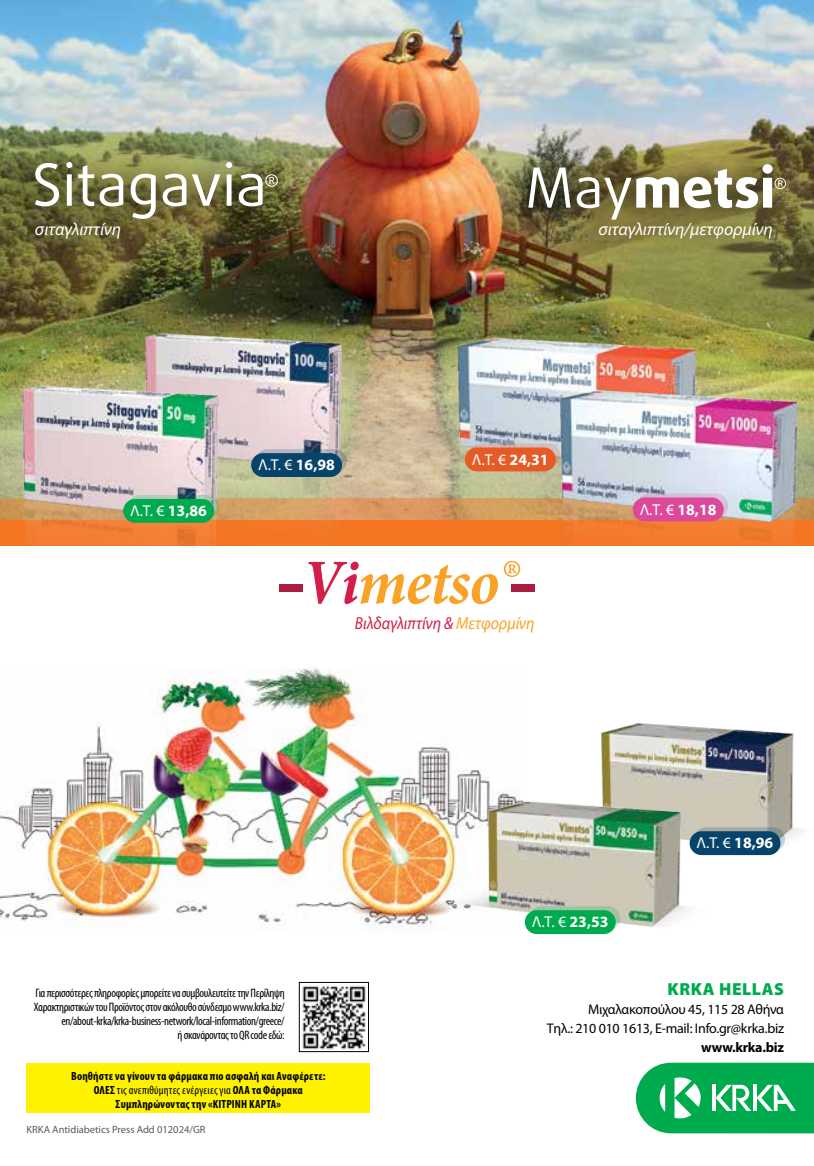
<style>
.page{position:relative;width:814px;height:1166px;background:#fff}
.page>*{position:absolute;margin:0;border:0;box-sizing:border-box;transform-origin:0 0}
.t1{font:italic 17.5px "Myriad Pro";color:#fff}
.t2{font:italic 17.5px "Myriad Pro";color:#d21e48;scale:.9 1}
.t3{font:900 17.5px "Myriad Pro";letter-spacing:.03em;color:#00ab4e}
.t4{font:15.75px "Myriad Pro";color:#fff}
.t5{font:14px/18.9px "Myriad Pro";letter-spacing:-.02em;color:#000;text-align:right}
.t6{font:700 14px "Myriad Pro";letter-spacing:-.015em;color:#000}
.t7{font:condensed 12.25px/14px "Myriad Pro";letter-spacing:-.03em;color:#000;text-align:right}
.t8{font:700 condensed 11.9px/14px "Myriad Pro";letter-spacing:.01em;color:#000;text-align:center}
.t9{font:10.5px "Myriad Pro";color:#58595b}
.s1{font-weight:700}
.s2{color:#faa227}
.s3{font-weight:400}
</style>
<div class="page">
<img style="left:0;top:0;width:814px;height:334px">
<svg style="left:0;top:334px;width:814px;height:258px"></svg>
<svg style="left:0;top:498px;width:814px;height:22px;background:#d5995e"></svg>
<div style="left:0;top:520px;width:814px;height:26px;background:#f47421"></div>
<div style="left:0;top:146px;width:278px;height:111px;background:#000;opacity:.75"></div>
<svg style="left:35px;top:163px;width:24px;height:43px"></svg>
<svg style="left:66px;top:162px;width:6px;height:44px"></svg>
<svg style="left:78px;top:165px;width:45px;height:41px"></svg>
<svg style="left:131px;top:174px;width:25px;height:45px"></svg>
<svg style="left:163px;top:174px;width:23px;height:32px"></svg>
<svg style="left:192px;top:174px;width:28px;height:32px"></svg>
<svg style="left:226px;top:162px;width:6px;height:44px"></svg>
<svg style="left:239px;top:174px;width:39px;height:32px"></svg>
<div style="left:494px;top:149px;width:292px;height:108px;background:#000;opacity:.75"></div>
<svg style="left:528px;top:167px;width:42px;height:41px"></svg>
<svg style="left:576px;top:164px;width:210px;height:56px"></svg>
<img style="left:110px;top:306px;width:240px;height:241px">
<svg style="left:256px;top:449px;width:90px;height:24px"></svg>
<div style="left:251px;top:453px;width:91px;height:24px;background:#07436a;border-radius:12px"></div>
<img style="left:4px;top:378px;width:220px;height:171px">
<svg style="left:128px;top:495px;width:91px;height:24px"></svg>
<div style="left:123px;top:499px;width:91px;height:24px;background:#00ab4e;border-radius:12px"></div>
<img style="left:444px;top:321px;width:265px;height:178px">
<svg style="left:469px;top:443px;width:91px;height:24px"></svg>
<div style="left:465px;top:447px;width:91px;height:24px;background:#e65a25;border-radius:12px"></div>
<img style="left:546px;top:381px;width:265px;height:166px">
<svg style="left:637px;top:493px;width:91px;height:24px"></svg>
<div style="left:632px;top:497px;width:91px;height:24px;background:#dc499a;border-radius:12px"></div>
<img style="left:601px;top:723px;width:198px;height:133px">
<svg style="left:694px;top:827px;width:91px;height:24px"></svg>
<div style="left:689px;top:831px;width:91px;height:24px;background:#07436a;border-radius:12px"></div>
<img style="left:0;top:668px;width:490px;height:263px">
<div style="left:510px;top:585px;width:24px;height:7px;background:#ab1d43"></div>
<div style="left:279px;top:585px;width:24px;height:7px;background:#ab1d43"></div>
<svg style="left:308px;top:562px;width:190px;height:42px"></svg>
<svg style="left:504px;top:561px;width:16px;height:16px"></svg>
<svg style="left:636px;top:1062px;width:178px;height:71px;background:#29b86b"></svg>
<hr style="left:753px;top:1085px;width:3px;height:26px;background:#fff">
<svg style="left:711px;top:1085px;width:4px;height:26px"></svg>
<img style="left:302px;top:985px;width:64px;height:65px">
<div style="left:299px;top:982px;width:70px;height:70px;border:1px solid #000"></div>
<div style="left:27px;top:1063px;width:343px;height:50px;background:#fff200"></div>
<img style="left:441px;top:850px;width:283px;height:81px">
<img style="left:483px;top:791px;width:201px;height:144px">
<svg style="left:529px;top:906px;width:91px;height:24px"></svg>
<div style="left:525px;top:910px;width:90px;height:24px;background:#00ab4e;border-radius:12px"></div>
<h1 class="t1" style="left:35px;top:218px;width:88px">σιταγλιπτίνη</h1>
<h1 class="t1" style="left:598px;top:218px;width:176px">σιταγλιπτίνη/μετφορμίνη</h1>
<p class="t4" style="left:130px;top:501px;width:78px">Λ.Τ. € <span class="s1">13,86</span></p>
<p class="t4" style="left:258px;top:455px;width:78px">Λ.Τ. € <span class="s1">16,98</span></p>
<p class="t4" style="left:472px;top:449px;width:78px">Λ.Τ. € <span class="s1">24,31</span></p>
<h1 class="t2" style="left:355px;top:612px;width:201px">Βιλδαγλιπτίνη &amp; <span class="s2">Μετφορμίνη</span></h1>
<p class="t4" style="left:639px;top:499px;width:78px">Λ.Τ. € <span class="s1">18,18</span></p>
<p class="t7" style="left:34px;top:986px;width:252px">Για περισσότερες πληροφορίες μπορείτε να συμβουλευτείτε την Περίληψη Χαρακτηριστικών του Προϊόντος στον ακόλουθο σύνδεσμο www.krka.biz/ en/about-krka/krka-business-network/local-information/greece/<br>ή σκανάροντας το QR code εδώ:</p>
<p class="t8" style="left:71px;top:1068px;width:256px">Boηθήστε να γίνουν τα φάρμακα πιο ασφαλή και Αναφέρετε:<br>ΟΛΕΣ <span class="s3">τις ανεπιθύμητες ενέργειες για</span> ΟΛΑ τα Φάρμακα<br>Συμπληρώνοντας την «ΚΙΤΡΙΝΗ ΚΑΡΤΑ»</p>
<p class="t9" style="left:27px;top:1123px;width:180px">KRKA Antidiabetics Press Add 012024/GR</p>
<p class="t4" style="left:531px;top:912px;width:78px">Λ.Τ. € <span class="s1">23,53</span></p>
<p class="t4" style="left:696px;top:833px;width:78px">Λ.Τ. € <span class="s1">18,96</span></p>
<h1 class="t3" style="left:667px;top:977px;width:118px">KRKA ΗΕLLAS</h1>
<p class="t5" style="left:547px;top:1000px;width:238px">Μιχαλακοπούλου 45, 115 28 Αθήνα<br>Τηλ.: 210 010 1613, E-mail: Info.gr@krka.biz</p>
<p class="t6" style="left:701px;top:1038px;width:84px">www.krka.biz</p>
</div>
